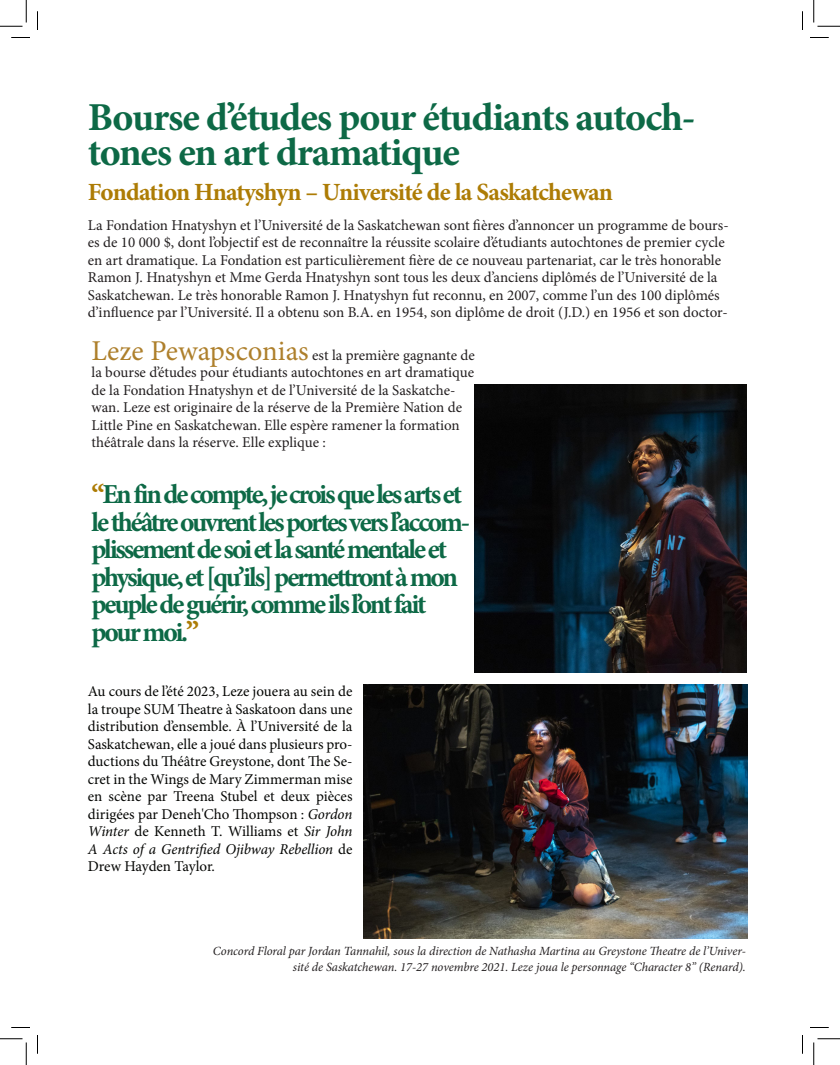
<style>
.page{position:relative;width:840px;height:1065px;background:#fff}
.page>*{position:absolute;margin:0;border:0;box-sizing:border-box;transform-origin:0 0}
.t1{font:700 39.62px/35px "Minion Pro";letter-spacing:-.03em;color:#0d6946}
.t2{font:700 27.5px/27.5px "Minion Pro";letter-spacing:-.08em;color:#0d6946}
.t3{font:700 24.75px "Minion Pro";letter-spacing:-.035em;color:#ad7c05}
.t4{font:15px/17.5px "Minion Pro";color:#231f20}
.t5{font:15px/17.5px "Minion Pro";color:#040503;text-align:justify}
.t6{font:italic 12.5px/16.2px "Minion Pro";letter-spacing:-.01em;color:#231f20;text-align:right}
.s1{font-size:28.75px;color:#ae802c}
.s2{font-size:30px;color:#ad7c05}
.s3{font-style:italic}
</style>
<div class="page">
<img style="left:475px;top:384px;width:272px;height:288px">
<img style="left:363px;top:685px;width:384px;height:253px">
<svg style="left:11px;top:37px;width:19px;height:1px"></svg>
<svg style="left:810px;top:37px;width:19px;height:1px"></svg>
<svg style="left:11px;top:1027px;width:19px;height:1px"></svg>
<svg style="left:810px;top:1027px;width:19px;height:1px"></svg>
<svg style="left:37px;top:11px;width:1px;height:19px"></svg>
<svg style="left:37px;top:1035px;width:1px;height:19px"></svg>
<svg style="left:802px;top:11px;width:1px;height:19px"></svg>
<svg style="left:802px;top:1035px;width:1px;height:19px"></svg>
<svg style="left:0;top:0;width:27px;height:27px"></svg>
<svg style="left:0;top:1039px;width:27px;height:26px"></svg>
<svg style="left:814px;top:0;width:26px;height:27px"></svg>
<svg style="left:814px;top:1039px;width:26px;height:26px"></svg>
<p class="t1" style="left:88px;top:99px;width:609px">Bourse d’études pour étudiants autoch&shy;tones en art dramatique</p>
<p class="t3" style="left:88px;top:175px;width:527px">Fondation Hnatyshyn – Université de la Saskatchewan</p>
<p class="t4" style="left:88px;top:216px;width:642px">La Fondation Hnatyshyn et l’Université de la Saskatchewan sont fières d’annoncer un programme de bours&shy;es de 10 000 $, dont l’objectif est de reconnaître la réussite scolaire d’étudiants autochtones de premier cycle en art dramatique. La Fondation est particulièrement fière de ce nouveau partenariat, car le très honorable Ramon J. Hnatyshyn et Mme Gerda Hnatyshyn sont tous les deux d’anciens diplômés de l’Université de la Saskatchewan. Le très honorable Ramon J. Hnatyshyn fut reconnu, en 2007, comme l’un des 100 diplômés d’influence par l’Université. Il a obtenu son B.A. en 1954, son diplôme de droit (J.D.) en 1956 et son doctor-</p>
<p class="t4" style="left:91px;top:346px;width:385px"><span class="s1">Leze Pewapsconias</span> est la première gagnante de la bourse d’études pour étudiants autochtones en art dramatique de la Fondation Hnatyshyn et de l’Université de la Saskatche&shy;wan. Leze est originaire de la réserve de la Première Nation de Little Pine en Saskatchewan. Elle espère ramener la formation théâtrale dans la réserve. Elle explique :</p>
<p class="t2" style="left:91px;top:480px;width:380px"><span class="s2">“</span>En fin de compte, je crois que les arts et le théâtre ouvrent les portes vers l’accom&shy;plissement de soi et la santé mentale et physique, et [qu’ils] permettront à mon peuple de guérir, comme ils l’ont fait pour moi.<span class="s2">”</span></p>
<p class="t5" style="left:88px;top:683px;width:266px">Au cours de l’été 2023, Leze jouera au sein de la troupe SUM Theatre à Saskatoon dans une distribution d’ensemble. À l’Université de la Saskatchewan, elle a joué dans plusieurs pro&shy;ductions du Théâtre Greystone, dont The Se&shy;cret in the Wings de Mary Zimmerman mise en scène par Treena Stubel et deux pièces dirigées par Deneh'Cho Thompson : <span class="s3">Gordon Winter</span> de Kenneth T. Williams et <span class="s3">Sir John A Acts of a Gentrified Ojibway Rebellion</span> de Drew Hayden Taylor.</p>
<p class="t6" style="left:213px;top:943px;width:534px">Concord Floral par Jordan Tannahil, sous la direction de Nathasha Martina au Greystone Theatre de l’Univer&shy;sité de Saskatchewan. 17-27 novembre 2021. Leze joua le personnage “Character 8” (Renard).</p>
</div>
